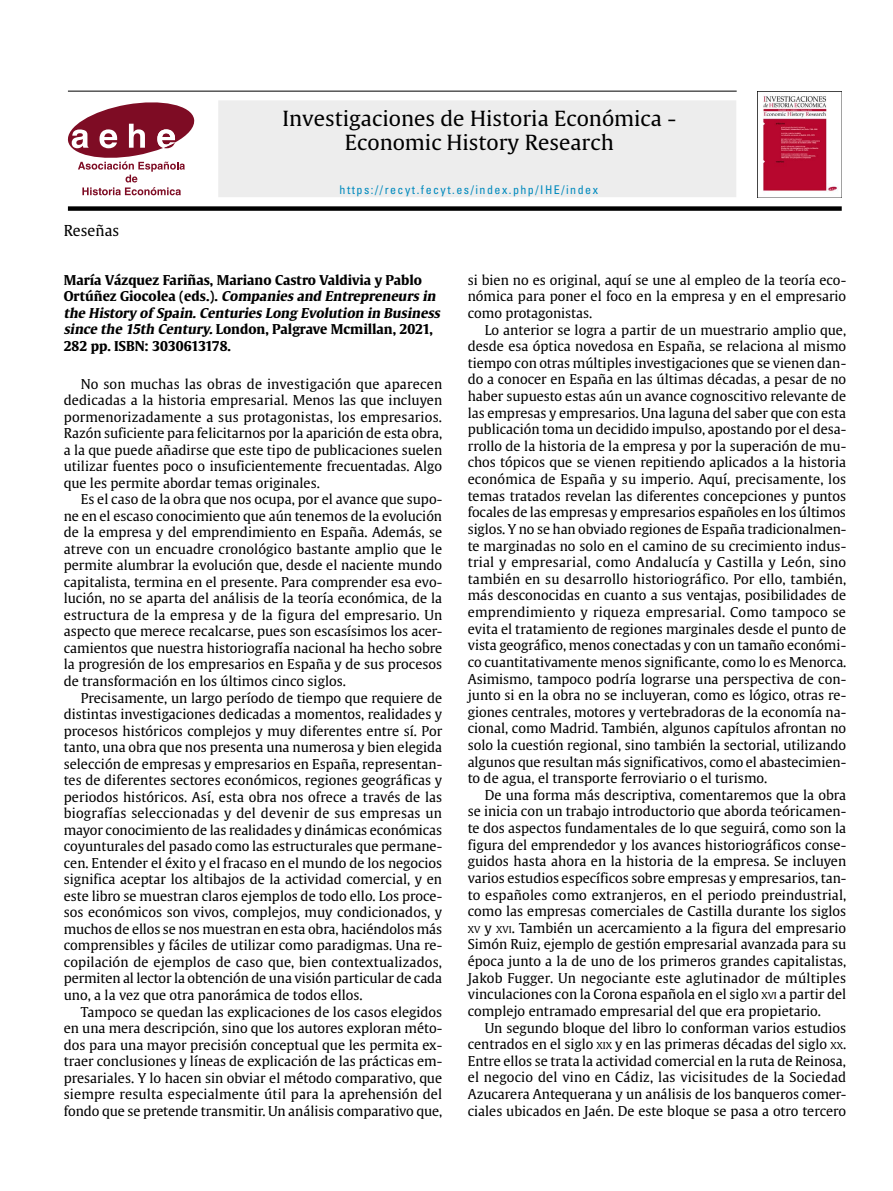
<style>
.page{position:relative;width:893px;height:1191px;background:#fff}
.page>*{position:absolute;margin:0;border:0;box-sizing:border-box;transform-origin:0 0}
.t1{font:20.7px/23.7px "Gulliver RM";color:#000;text-align:center}
.t2{font:15px "Gulliver";color:#000}
.Texto_general{font:13.5px/16.6px "Gulliver";color:#000;text-align:justify}
.Titular{font:700 13.5px/16.5px "Gulliver";color:#000}
.t3{font:condensed 12px "Univers";letter-spacing:.125em;color:#008abe}
.s1{font-style:italic}
.s2{font-size:9.45px}
</style>
<div class="page">
<hr style="left:68px;top:91px;width:669px;height:1px;background:#000">
<div style="left:218px;top:100px;width:518px;height:97px;background:#ededed"></div>
<svg style="left:68px;top:102px;width:126px;height:93px"></svg>
<img style="left:758px;top:91px;width:84px;height:106px">
<div style="left:68px;top:206px;width:774px;height:5px;background:#000"></div>
<h1 class="t1" style="left:282px;top:107px;width:395px">Investigaciones de Historia Económica -<br>Economic History Research</h1>
<p class="t3" style="left:340px;top:182px;width:260px">https://recyt.fecyt.es/index.php/IHE/index</p>
<p class="t2" style="left:64px;top:221px;width:57px">Reseñas</p>
<p class="Titular" style="left:64px;top:271px;width:380px">María Vázquez Fariñas, Mariano Castro Valdivia y Pablo<br>O r t ú ñ e z G i o c o l e a ( e d s . ) . <span class="s1">Companies and Entrepreneurs in the History of Spain.Centuries Long Evolution in Business since the 15th Century.</span>London, Palgrave Mcmillan, 2021, 282 pp. ISBN: 3030613178.</p>
<p class="Texto_general" style="left:64px;top:375px;width:380px;text-indent:17px">No son muchas las obras de investigación que aparecen dedicadas a la historia empresarial. Menos las que incluyen pormenorizadamente a sus protagonistas, los empresarios.<br>Razón suficiente para felicitarnos por la aparición de esta obra, a la que puede añadirse que este tipo de publicaciones suelen utilizar fuentes poco o insuficientemente frecuentadas. Algo que les permite abordar temas originales.</p>
<p class="Texto_general" style="left:64px;top:491px;width:380px;text-indent:17px">Es el caso de la obra que nos ocupa, por el avance que supo&shy;ne en el escaso conocimiento que aún tenemos de la evolución de la empresa y del emprendimiento en España. Además, se atreve con un encuadre cronológico bastante amplio que le permite alumbrar la evolución que, desde el naciente mundo capitalista, termina en el presente. Para comprender esa evo&shy;lución, no se aparta del análisis de la teoría económica, de la estructura de la empresa y de la figura del empresario. Un aspecto que merece recalcarse, pues son escasísimos los acer&shy;camientos que nuestra historiografía nacional ha hecho sobre la progresión de los empresarios en España y de sus procesos de transformación en los últimos cinco siglos.</p>
<p class="Texto_general" style="left:64px;top:689px;width:380px;text-indent:17px">Precisamente, un largo período de tiempo que requiere de distintas investigaciones dedicadas a momentos, realidades y procesos históricos complejos y muy diferentes entre sí. Por tanto, una obra que nos presenta una numerosa y bien elegida selección de empresas y empresarios en España, representan&shy;tes de diferentes sectores económicos, regiones geográficas y periodos históricos. Así, esta obra nos ofrece a través de las biografías seleccionadas y del devenir de sus empresas un mayor conocimiento de las realidades y dinámicas económicas coyunturales del pasado como las estructurales que permane&shy;cen. Entender el éxito y el fracaso en el mundo de los negocios significa aceptar los altibajos de la actividad comercial, y en este libro se muestran claros ejemplos de todo ello. Los proce&shy;sos económicos son vivos, complejos, muy condicionados, y muchos de ellos se nos muestran en esta obra, haciéndolos más comprensibles y fáciles de utilizar como paradigmas. Una re&shy;copilación de ejemplos de caso que, bien contextualizados, permiten al lector la obtención de una visión particular de cada uno, a la vez que otra panorámica de todos ellos.</p>
<p class="Texto_general" style="left:64px;top:1003px;width:380px;text-indent:17px">Tampoco se quedan las explicaciones de los casos elegidos en una mera descripción, sino que los autores exploran méto&shy;dos para una mayor precisión conceptual que les permita ex&shy;traer conclusiones y líneas de explicación de las prácticas em&shy;presariales. Y lo hacen sin obviar el método comparativo, que siempre resulta especialmente útil para la aprehensión del fondo que se pretende transmitir. Un análisis comparativo que,</p>
<p class="Texto_general" style="left:468px;top:271px;width:380px">si bien no es original, aquí se une al empleo de la teoría eco&shy;nómica para poner el foco en la empresa y en el empresario como protagonistas.</p>
<p class="Texto_general" style="left:468px;top:321px;width:380px;text-indent:17px">Lo anterior se logra a partir de un muestrario amplio que, desde esa óptica novedosa en España, se relaciona al mismo tiempo con otras múltiples investigaciones que se vienen dan&shy;do a conocer en España en las últimas décadas, a pesar de no haber supuesto estas aún un avance cognoscitivo relevante de las empresas y empresarios. Una laguna del saber que con esta publicación toma un decidido impulso, apostando por el desa&shy;rrollo de la historia de la empresa y por la superación de mu&shy;chos tópicos que se vienen repitiendo aplicados a la historia económica de España y su imperio. Aquí, precisamente, los temas tratados revelan las diferentes concepciones y puntos focales de las empresas y empresarios españoles en los últimos siglos. Y no se han obviado regiones de España tradicionalmen&shy;te marginadas no solo en el camino de su crecimiento indus&shy;trial y empresarial, como Andalucía y Castilla y León, sino también en su desarrollo historiográfico. Por ello, también, más desconocidas en cuanto a sus ventajas, posibilidades de emprendimiento y riqueza empresarial. Como tampoco se evita el tratamiento de regiones marginales desde el punto de vista geográfico, menos conectadas y con un tamaño económi&shy;co cuantitativamente menos significante, como lo es Menorca.<br>Asimismo, tampoco podría lograrse una perspectiva de con&shy;junto si en la obra no se incluyeran, como es lógico, otras re&shy;giones centrales, motores y vertebradoras de la economía na&shy;cional, como Madrid. También, algunos capítulos afrontan no solo la cuestión regional, sino también la sectorial, utilizando algunos que resultan más significativos, como el abastecimien&shy;to de agua, el transporte ferroviario o el turismo.</p>
<p class="Texto_general" style="left:468px;top:786px;width:380px;text-indent:17px">De una forma más descriptiva, comentaremos que la obra se inicia con un trabajo introductorio que aborda teóricamen&shy;te dos aspectos fundamentales de lo que seguirá, como son la figura del emprendedor y los avances historiográficos conse&shy;guidos hasta ahora en la historia de la empresa. Se incluyen varios estudios específicos sobre empresas y empresarios, tan&shy;to españoles como extranjeros, en el periodo preindustrial, como las empresas comerciales de Castilla durante los siglos <span class="s2">XV</span> y <span class="s2">XVI</span>. También un acercamiento a la figura del empresario Simón Ruiz, ejemplo de gestión empresarial avanzada para su época junto a la de uno de los primeros grandes capitalistas, Jakob Fugger. Un negociante este aglutinador de múltiples vinculaciones con la Corona española en el siglo <span class="s2">XVI</span> a partir del complejo entramado empresarial del que era propietario.</p>
<p class="Texto_general" style="left:468px;top:1019px;width:380px;text-indent:17px">Un segundo bloque del libro lo conforman varios estudios centrados en el siglo <span class="s2">XIX</span> y en las primeras décadas del siglo <span class="s2">XX</span>.<br>Entre ellos se trata la actividad comercial en la ruta de Reinosa, el negocio del vino en Cádiz, las vicisitudes de la Sociedad Azucarera Antequerana y un análisis de los banqueros comer&shy;ciales ubicados en Jaén. De este bloque se pasa a otro tercero</p>
</div>
